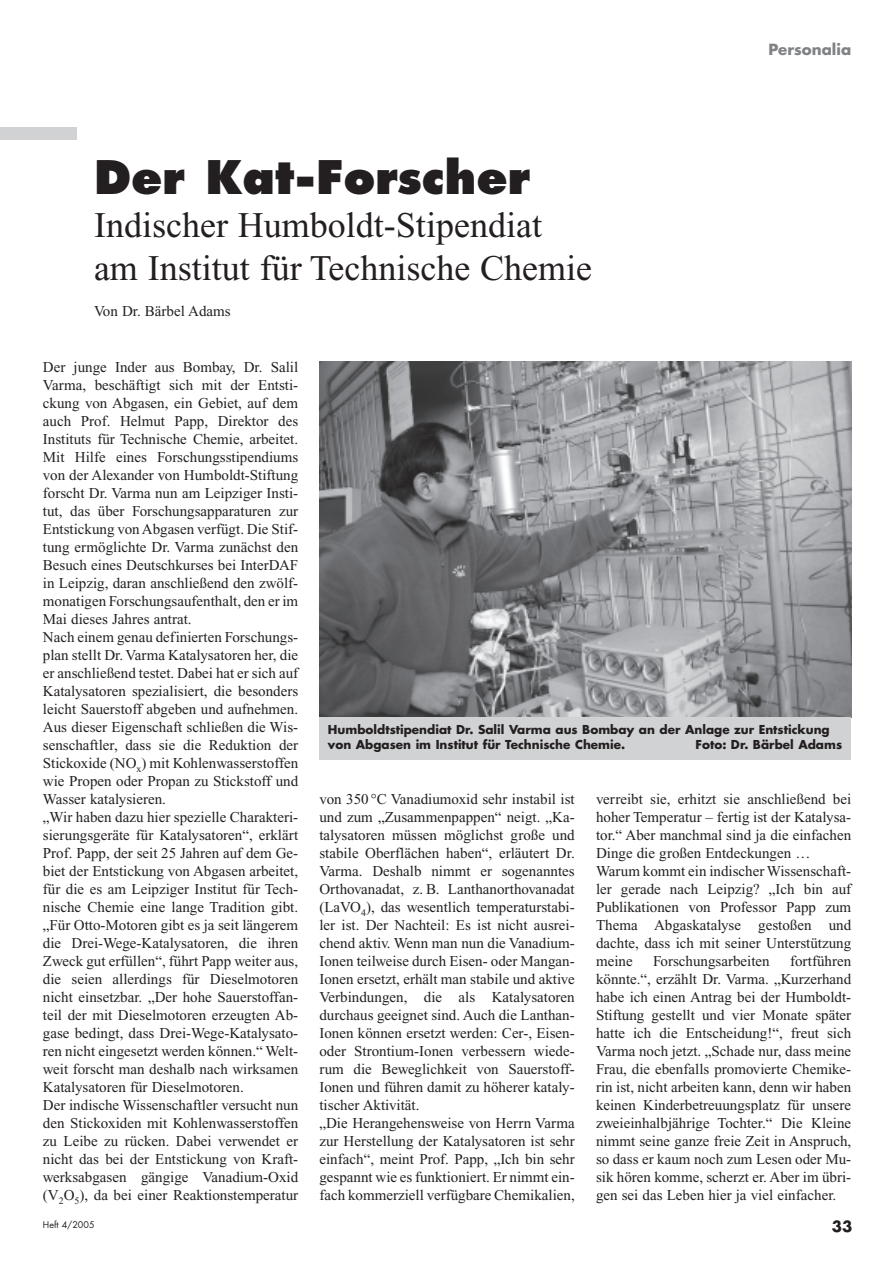
<style>
.page{position:relative;width:893px;height:1263px;background:#fff}
.page>*{position:absolute;margin:0;border:0;box-sizing:border-box;transform-origin:0 0}
.t1{font:800 45px "Futura";color:#231f20}
.t2{font:36px/43.2px "Times New Roman";color:#231f20}
.t3{font:15px/18px "Times New Roman";color:#231f20}
.t4{font:700 15px "Futura";color:#808285}
.t5{font:700 15px "Futura";color:#231f20}
.t6{font:700 12px/14.4px "Futura";color:#231f20}
.t7{font:9px "Futura";color:#231f20}
</style>
<div class="page">
<div style="left:0;top:128px;width:77px;height:12px;background:#d1d2d4"></div>
<img style="left:319px;top:362px;width:532px;height:355px">
<div style="left:319px;top:717px;width:532px;height:42px;background:#d1d2d4"></div>
<h1 class="t1" style="left:94px;top:157px;width:437px">Der Kat-Forscher</h1>
<h2 class="t2" style="left:94px;top:207px;width:500px">Indischer Humboldt-Stipendiat am Institut für Technische Chemie</h2>
<p class="t3" style="left:94px;top:304px;width:138px">Von Dr. Bärbel Adams</p>
<p class="t4" style="left:768px;top:43px;width:84px">Personalia</p>
<p class="t3" style="left:43px;top:359px;width:257px">Der junge Inder aus Bombay, Dr. Salil Varma, beschäftigt sich mit der Entsti&shy;ckung von Abgasen, ein Gebiet, auf dem auch Prof. Helmut Papp, Direktor des Instituts für Technische Chemie, arbeitet.<br>Mit Hilfe eines Forschungsstipendiums von der Alexander von Humboldt-Stiftung forscht Dr. Varma nun am Leipziger Insti&shy;tut, das über Forschungsapparaturen zur Entstickung von Abgasen verfügt. Die Stif&shy;tung ermöglichte Dr. Varma zunächst den Besuch eines Deutschkurses bei InterDAF in Leipzig, daran anschließend den zwölf&shy;monatigen Forschungsaufenthalt, den er im Mai dieses Jahres antrat.<br>Nach einem genau definierten Forschungs&shy;plan stellt Dr. Varma Katalysatoren her, die er anschließend testet. Dabei hat er sich auf Katalysatoren spezialisiert, die besonders leicht Sauerstoff abgeben und aufnehmen.<br>Aus dieser Eigenschaft schließen die Wis&shy;senschaftler, dass sie die Reduktion der Stickoxide (NO<sub>x</sub>) mit Kohlenwasserstoffen wie Propen oder Propan zu Stickstoff und Wasser katalysieren.<br>„Wir haben dazu hier spezielle Charakteri&shy;sierungsgeräte für Katalysatoren“, erklärt Prof. Papp, der seit 25 Jahren auf dem Ge&shy;biet der Entstickung von Abgasen arbeitet, für die es am Leipziger Institut für Tech&shy;nische Chemie eine lange Tradition gibt. „Für Otto-Motoren gibt es ja seit längerem die Drei-Wege-Katalysatoren, die ihren Zweck gut erfüllen“, führt Papp weiter aus, die seien allerdings für Dieselmotoren nicht einsetzbar. „Der hohe Sauerstoffan&shy;teil der mit Dieselmotoren erzeugten Ab&shy;gase bedingt, dass Drei-Wege-Katalysato&shy;ren nicht eingesetzt werden können.“ Welt&shy;weit forscht man deshalb nach wirksamen Katalysatoren für Dieselmotoren.<br>Der indische Wissenschaftler versucht nun den Stickoxiden mit Kohlenwasserstoffen zu Leibe zu rücken. Dabei verwendet er nicht das bei der Entstickung von Kraft&shy;werksabgasen gängige Vanadium-Oxid (V<sub>2</sub>O<sub>5</sub>), da bei einer Reaktionstemperatur</p>
<p class="t7" style="left:43px;top:1220px;width:53px">Heft 4/2005</p>
<p class="t6" style="left:328px;top:724px;width:503px">Humboldtstipendiat Dr. Salil Varma aus Bombay an der Anlage zur Entstickung von Abgasen im Institut für Technische Chemie.</p>
<p class="t6" style="left:695px;top:738px;width:148px">Foto: Dr. Bärbel Adams</p>
<p class="t3" style="left:319px;top:791px;width:257px">von 350 °C Vanadiumoxid sehr instabil ist und zum „Zusammenpappen“ neigt. „Ka&shy;talysatoren müssen möglichst große und stabile Oberflächen haben“, erläutert Dr.<br>Varma. Deshalb nimmt er sogenanntes Orthovanadat, z. B. Lanthanorthovanadat (LaVO<sub>4</sub>), das wesentlich temperaturstabi&shy;ler ist. Der Nachteil: Es ist nicht ausrei&shy;chend aktiv. Wenn man nun die Vanadium-Ionen teilweise durch Eisen- oder Mangan-Ionen ersetzt, erhält man stabile und aktive Verbindungen, die als Katalysatoren durchaus geeignet sind. Auch die Lanthan-Ionen können ersetzt werden: Cer-, Eisen&shy;oder Strontium-Ionen verbessern wiede&shy;rum die Beweglichkeit von Sauerstoff-Ionen und führen damit zu höherer kataly&shy;tischer Aktivität.<br>„Die Herangehensweise von Herrn Varma zur Herstellung der Katalysatoren ist sehr einfach“, meint Prof. Papp, „Ich bin sehr gespannt wie es funktioniert. Er nimmt ein&shy;fach kommerziell verfügbare Chemikalien,</p>
<p class="t3" style="left:596px;top:791px;width:257px">verreibt sie, erhitzt sie anschließend bei hoher Temperatur – fertig ist der Katalysa&shy;tor.“ Aber manchmal sind ja die einfachen Dinge die großen Entdeckungen … Warum kommt ein indischer Wissenschaft&shy;ler gerade nach Leipzig? „Ich bin auf Publikationen von Professor Papp zum Thema Abgaskatalyse gestoßen und dachte, dass ich mit seiner Unterstützung meine</p>
<p class="t3" style="left:596px;top:953px;width:257px;text-align:justify;text-indent:194px">fortführen könnte.“, erzählt Dr. Varma. „Kurzerhand habe ich einen Antrag bei der Humboldt-Stiftung gestellt und vier Monate später hatte ich die Entscheidung!“, freut sich Varma noch jetzt. „Schade nur, dass meine Frau, die ebenfalls promovierte Chemike&shy;rin ist, nicht arbeiten kann, denn wir haben keinen Kinderbetreuungsplatz für unsere zweieinhalbjährige Tochter.“ Die Kleine nimmt seine ganze freie Zeit in Anspruch, so dass er kaum noch zum Lesen oder Mu&shy;sik hören komme, scherzt er. Aber im übri&shy;gen sei das Leben hier ja viel einfacher.</p>
<p class="t3" style="left:653px;top:953px;width:118px">Forschungsarbeiten</p>
<p class="t5" style="left:831px;top:1219px;width:22px">33</p>
</div>
